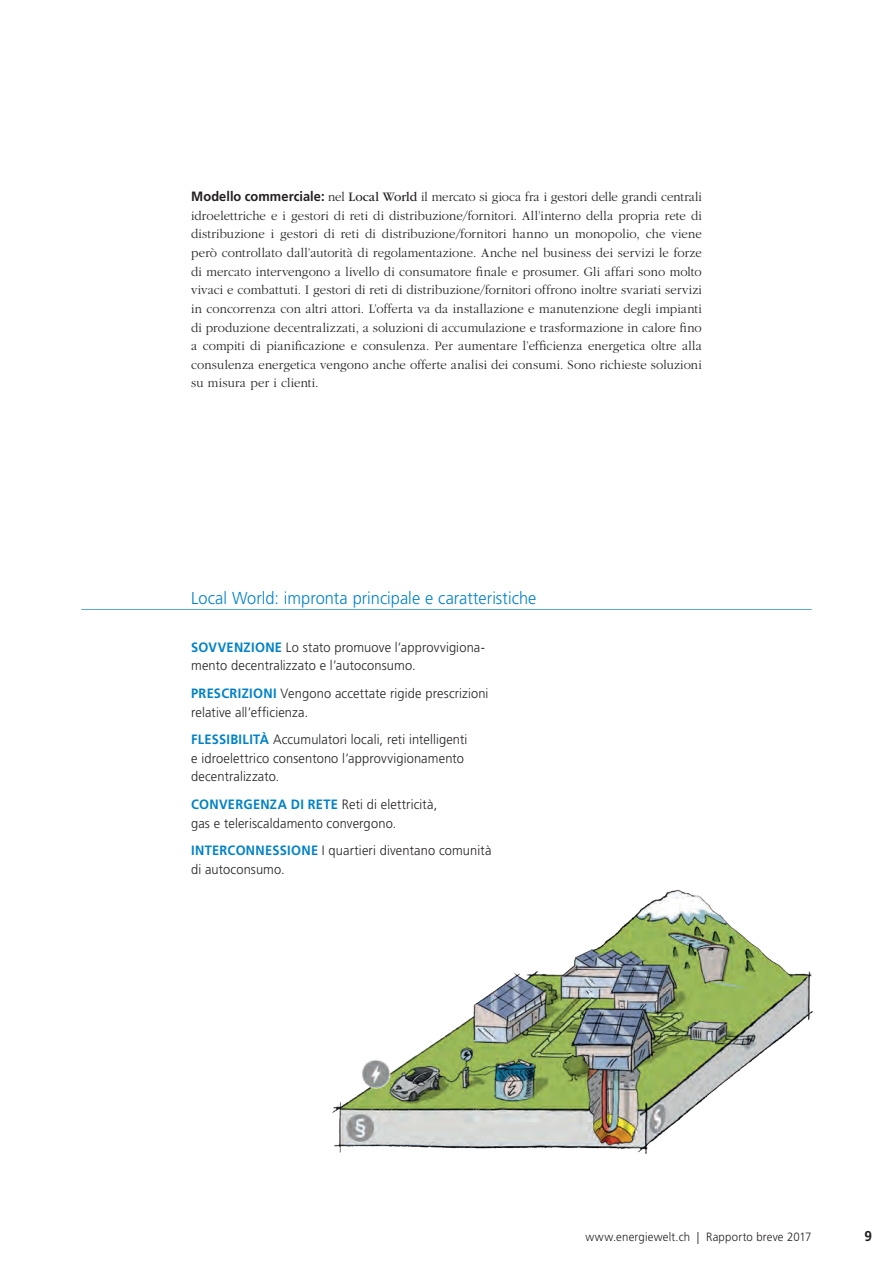
<style>
.page{position:relative;width:893px;height:1263px;background:#fff}
.page>*{position:absolute;margin:0;border:0;box-sizing:border-box;transform-origin:0 0}
.t1{font:300 17.25px "Frutiger LT Std";color:#0082c8;scale:.95 1}
.t2{font:700 14.25px "Frutiger LT Std";color:#231f20;scale:.95 1}
.t3{font:300 13.5px/18.6px "ITC Garamond Std";letter-spacing:.015em;color:#231f20;text-align:justify;scale:.95 1}
.t4{font:300 13.5px/18.6px "Frutiger LT Std";letter-spacing:.01em;color:#231f20;scale:.95 1}
.t5{font:300 12px "Frutiger LT Std";letter-spacing:.015em;color:#231f20;scale:.95 1}
.s1{font-family:"Frutiger LT Std";font-weight:700}
.s2{font-weight:400}
.s3{font-weight:700;color:#0082c8}
</style>
<div class="page">
<hr style="left:81px;top:609px;width:730px;height:1px;background:#5ba6da">
<img style="left:332px;top:890px;width:481px;height:264px">
<p class="t3" style="left:191px;top:188px;width:539px"><span class="s1">Modello commerciale:</span> nel <span class="s2">Local World</span> il mercato si gioca fra i gestori delle grandi centrali idroelettriche e i gestori di reti di distribuzione/fornitori. All’interno della propria rete di distribuzione i gestori di reti di distribuzione/fornitori hanno un monopolio, che viene però controllato dall’autorità di regolamentazione. Anche nel business dei servizi le forze di mercato intervengono a livello di consumatore finale e prosumer. Gli affari sono molto vivaci e combattuti. I gestori di reti di distribuzione/fornitori offrono inoltre svariati servizi in concorrenza con altri attori. L’offerta va da installazione e manutenzione degli impianti di produzione decentralizzati, a soluzioni di accumulazione e trasformazione in calore fino a compiti di pianificazione e consulenza. Per aumentare l’efficienza energetica oltre alla consulenza energetica vengono anche offerte analisi dei consumi. Sono richieste soluzioni su misura per i clienti.</p>
<p class="t1" style="left:191px;top:588px;width:365px">Local World: impronta principale e caratteristiche</p>
<p class="t4" style="left:191px;top:637px;width:311px"><span class="s3">SOVVENZIONE</span> Lo stato promuove l’approvvigiona&shy;mento decentralizzato e l’autoconsumo.</p>
<p class="t4" style="left:191px;top:684px;width:314px"><span class="s3">PRESCRIZIONI</span> Vengono accettate rigide prescrizioni relative all’efficienza.</p>
<p class="t4" style="left:191px;top:730px;width:292px"><span class="s3">FLESSIBILITÀ</span> Accumulatori locali, reti intelligenti e idroelettrico consentono l’approvvigionamento decentralizzato.</p>
<p class="t4" style="left:191px;top:795px;width:260px"><span class="s3">CONVERGENZA DI RETE</span> Reti di elettricità, gas e teleriscaldamento convergono.</p>
<p class="t4" style="left:191px;top:841px;width:317px"><span class="s3">INTERCONNESSIONE</span> I quartieri diventano comunità di autoconsumo.</p>
<p class="t5" style="left:585px;top:1229px;width:240px">www.energiewelt.ch | Rapporto breve 2017</p>
<p class="t2" style="left:864px;top:1226px;width:9px">9</p>
</div>
